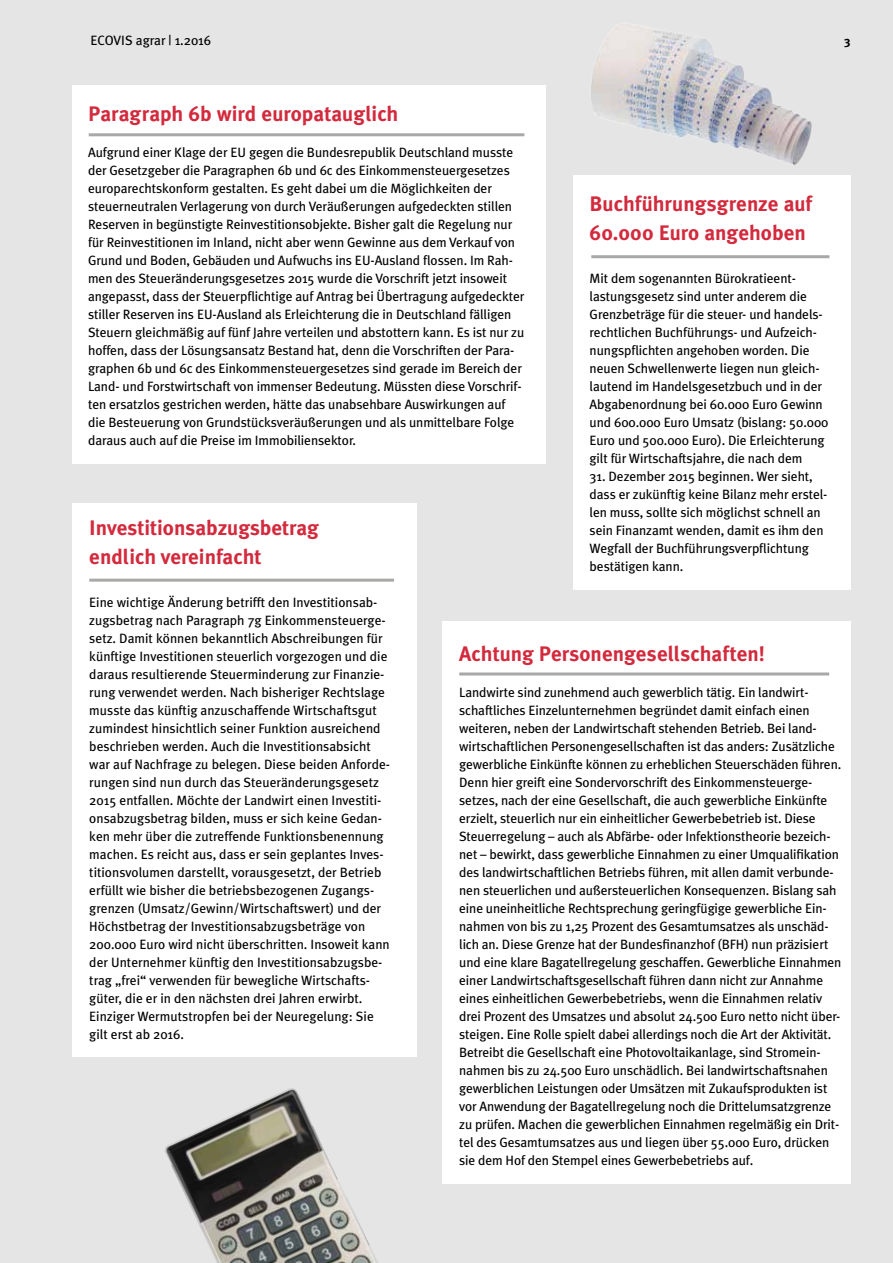
<style>
.page{position:relative;width:893px;height:1263px;background:#e5e5e5}
.page>*{position:absolute;margin:0;border:0;box-sizing:border-box;transform-origin:0 0}
.t1{font:700 21px/28.5px "Meta Plus";color:#d32a3d}
.t2{font:13.5px/18px "Meta Plus";letter-spacing:-.005em;color:#000}
.t3{font:700 12px "Meta Plus";color:#000}
</style>
<div class="page">
<div style="left:72px;top:85px;width:474px;height:378px;background:#fff"></div>
<div style="left:442px;top:621px;width:408px;height:562px;background:#fff"></div>
<div style="left:72px;top:504px;width:345px;height:553px;background:#fff"></div>
<hr style="left:459px;top:672px;width:370px;height:3px;background:#a8a8a7">
<hr style="left:89px;top:579px;width:305px;height:3px;background:#a8a8a7">
<hr style="left:89px;top:133px;width:435px;height:3px;background:#a8a8a7">
<img style="left:591px;top:24px;width:221px;height:141px">
<div style="left:573px;top:175px;width:277px;height:414px;background:#fff"></div>
<img style="left:165px;top:1088px;width:213px;height:175px">
<hr style="left:591px;top:255px;width:238px;height:3px;background:#a8a8a7">
<p class="t2" style="left:90px;top:31px;width:122px">Ecovis agrar | 1.2016</p>
<p class="t3" style="left:844px;top:34px;width:8px">3</p>
<h1 class="t1" style="left:88px;top:99px;width:312px">Paragraph 6b wird europatauglich</h1>
<p class="t2" style="left:88px;top:143px;width:438px">Aufgrund einer Klage der EU gegen die Bundesrepublik Deutschland musste der Gesetzgeber die Paragraphen 6b und 6c des Einkommensteuergesetzes europarechtskonform gestalten. Es geht dabei um die Möglichkeiten der steuerneutralen Verlagerung von durch Veräußerungen aufgedeckten stillen Reserven in begünstigte Reinvestitionsobjekte. Bisher galt die Regelung nur für Reinvestitionen im Inland, nicht aber wenn Gewinne aus dem Verkauf von Grund und Boden, Gebäuden und Aufwuchs ins EU-Ausland flossen. Im Rah&shy;men des Steueränderungsgesetzes 2015 wurde die Vorschrift jetzt insoweit angepasst, dass der Steuerpflichtige auf Antrag bei Übertragung aufgedeckter stiller Reserven ins EU-Ausland als Erleichterung die in Deutschland fälligen Steuern gleichmäßig auf fünf Jahre verteilen und abstottern kann. Es ist nur zu hoffen, dass der Lösungsansatz Bestand hat, denn die Vorschriften der Para&shy;graphen 6b und 6c des Einkommensteuergesetzes sind gerade im Bereich der Land- und Forstwirtschaft von immenser Bedeutung. Müssten diese Vorschrif&shy;ten ersatzlos gestrichen werden, hätte das unabsehbare Auswirkungen auf die Besteuerung von Grundstücksveräußerungen und als unmittelbare Folge daraus auch auf die Preise im Immobiliensektor.</p>
<h1 class="t1" style="left:590px;top:189px;width:224px">Buchführungsgrenze auf<br>60.000 Euro angehoben</h1>
<p class="t2" style="left:590px;top:269px;width:240px">Mit dem sogenannten Bürokratieent&shy;lastungsgesetz sind unter anderem die Grenzbeträge für die steuer- und handels&shy;rechtlichen Buchführungs- und Aufzeich&shy;nungspflichten angehoben worden. Die neuen Schwellenwerte liegen nun gleich&shy;lautend im Handelsgesetzbuch und in der Abgabenordnung bei 60.000 Euro Gewinn und 600.000 Euro Umsatz (bislang: 50.000<br>Euro und 500.000 Euro). Die Erleichterung gilt für Wirtschaftsjahre, die nach dem</p>
<p class="t2" style="left:590px;top:467px;width:239px">31. Dezember 2015 beginnen. Wer sieht, dass er zukünftig keine Bilanz mehr erstel&shy;len muss, sollte sich möglichst schnell an sein Finanzamt wenden, damit es ihm den Wegfall der Buchführungsverpflichtung bestätigen kann.</p>
<h1 class="t1" style="left:89px;top:513px;width:231px">Investitionsabzugsbetrag endlich vereinfacht</h1>
<p class="t2" style="left:89px;top:593px;width:302px">Eine wichtige Änderung betrifft den Investitionsab&shy;zugsbetrag nach Paragraph 7g Einkommensteuerge&shy;setz. Damit können bekanntlich Abschreibungen für künftige Investitionen steuerlich vorgezogen und die daraus resultierende Steuerminderung zur Finanzie&shy;rung verwendet werden. Nach bisheriger Rechtslage musste das künftig anzuschaffende Wirtschaftsgut zumindest hinsichtlich seiner Funktion ausreichend beschrieben werden. Auch die Investitionsabsicht war auf Nachfrage zu belegen. Diese beiden Anforde&shy;rungen sind nun durch das Steueränderungsgesetz 2015 entfallen. Möchte der Landwirt einen Investiti&shy;onsabzugsbetrag bilden, muss er sich keine Gedan&shy;ken mehr über die zutreffende Funktionsbenennung machen. Es reicht aus, dass er sein geplantes Inves&shy;titionsvolumen darstellt, vorausgesetzt, der Betrieb erfüllt wie bisher die betriebsbezogenen Zugangs&shy;grenzen (Umsatz/Gewinn/Wirtschaftswert) und der Höchstbetrag der Investitionsabzugsbeträge von 200.000 Euro wird nicht überschritten. Insoweit kann der Unternehmer künftig den Investitionsabzugsbe&shy;trag „frei“ verwenden für bewegliche Wirtschafts&shy;güter, die er in den nächsten drei Jahren erwirbt.<br>Einziger Wermutstropfen bei der Neuregelung: Sie gilt erst ab 2016.</p>
<h1 class="t1" style="left:459px;top:639px;width:307px">Achtung Personengesellschaften!</h1>
<p class="t2" style="left:459px;top:683px;width:384px">Landwirte sind zunehmend auch gewerblich tätig. Ein landwirt&shy;schaftliches Einzelunternehmen begründet damit einfach einen weiteren, neben der Landwirtschaft stehenden Betrieb. Bei land&shy;wirtschaftlichen Personengesellschaften ist das anders: Zusätzliche gewerbliche Einkünfte können zu erheblichen Steuerschäden führen.<br>Denn hier greift eine Sondervorschrift des Einkommensteuerge&shy;setzes, nach der eine Gesellschaft, die auch gewerbliche Einkünfte erzielt, steuerlich nur ein einheitlicher Gewerbebetrieb ist. Diese Steuerregelung – auch als Abfärbe- oder Infektionstheorie bezeich&shy;net – bewirkt, dass gewerbliche Einnahmen zu einer Umqualifikation des landwirtschaftlichen Betriebs führen, mit allen damit verbunde&shy;nen steuerlichen und außersteuerlichen Konsequenzen. Bislang sah eine uneinheitliche Rechtsprechung geringfügige gewerbliche Ein&shy;nahmen von bis zu 1,25 Prozent des Gesamtumsatzes als unschäd&shy;lich an. Diese Grenze hat der Bundesfinanzhof (BFH) nun präzisiert und eine klare Bagatellregelung geschaffen. Gewerbliche Einnahmen einer Landwirtschaftsgesellschaft führen dann nicht zur Annahme eines einheitlichen Gewerbebetriebs, wenn die Einnahmen relativ drei Prozent des Umsatzes und absolut 24.500 Euro netto nicht über&shy;steigen. Eine Rolle spielt dabei allerdings noch die Art der Aktivität.<br>Betreibt die Gesellschaft eine Photovoltaikanlage, sind Stromein&shy;nahmen bis zu 24.500 Euro unschädlich. Bei landwirtschaftsnahen gewerblichen Leistungen oder Umsätzen mit Zukaufsprodukten ist vor Anwendung der Bagatellregelung noch die Drittelumsatzgrenze zu prüfen. Machen die gewerblichen Einnahmen regelmäßig ein Drit&shy;tel des Gesamtumsatzes aus und liegen über 55.000 Euro, drücken sie dem Hof den Stempel eines Gewerbebetriebs auf.</p>
</div>
